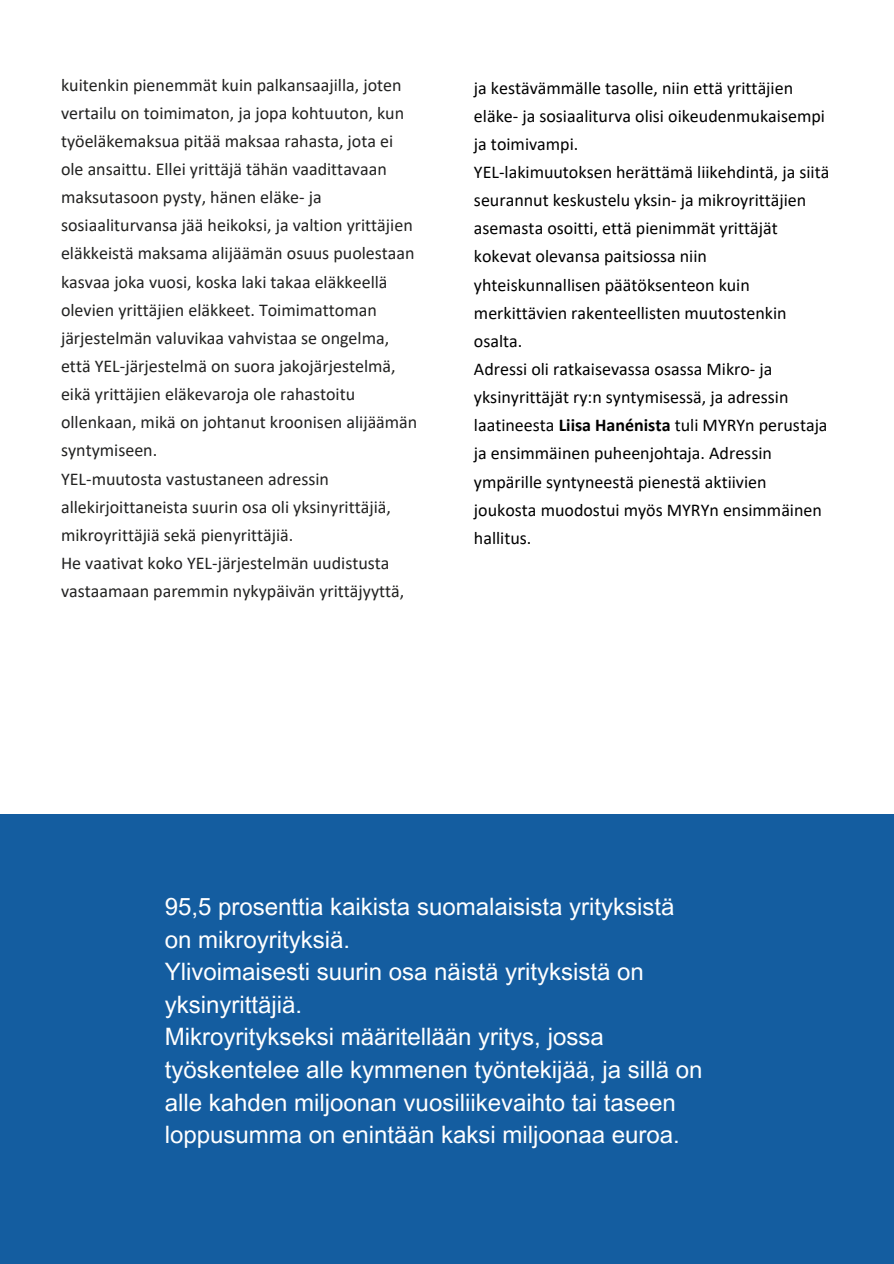
<style>
.page{position:relative;width:894px;height:1264px;background:#fff}
.page>*{position:absolute;margin:0;border:0;box-sizing:border-box;transform-origin:0 0}
.t1{font:24px/32.7px "Arial MT Pro";color:#fff}
.t2{font:18px/28.2px "Calibri";color:#222221}
.t3{font:18px/28.2px "Calibri";color:#000}
.s1{font-weight:700}
</style>
<div class="page">
<div style="left:0;top:813px;width:893px;height:450px;background:#145da0"></div>
<p class="t2" style="left:61px;top:72px;width:358px">kuitenkin pienemmät kuin palkansaajilla, joten vertailu on toimimaton, ja jopa kohtuuton, kun työeläkemaksua pitää maksaa rahasta, jota ei ole ansaittu. Ellei yrittäjä tähän vaadittavaan maksutasoon pysty, hänen eläke- ja sosiaaliturvansa jää heikoksi, ja valtion yrittäjien eläkkeistä maksama alijäämän osuus puolestaan kasvaa joka vuosi, koska laki takaa eläkkeellä olevien yrittäjien eläkkeet. Toimimattoman järjestelmän valuvikaa vahvistaa se ongelma, että YEL-järjestelmä on suora jakojärjestelmä, eikä yrittäjien eläkevaroja ole rahastoitu ollenkaan, mikä on johtanut kroonisen alijäämän syntymiseen.</p>
<p class="t2" style="left:61px;top:466px;width:331px">YEL-muutosta vastustaneen adressin allekirjoittaneista suurin osa oli yksinyrittäjiä, mikroyrittäjiä sekä pienyrittäjiä.</p>
<h1 class="t2" style="left:61px;top:550px;width:345px">He vaativat koko YEL-järjestelmän uudistusta vastaamaan paremmin nykypäivän yrittäjyyttä,</h1>
<p class="t3" style="left:474px;top:75px;width:352px">ja kestävämmälle tasolle, niin että yrittäjien eläke- ja sosiaaliturva olisi oikeudenmukaisempi ja toimivampi.</p>
<p class="t3" style="left:474px;top:159px;width:357px">YEL-lakimuutoksen herättämä liikehdintä, ja siitä seurannut keskustelu yksin- ja mikroyrittäjien asemasta osoitti, että pienimmät yrittäjät kokevat olevansa paitsiossa niin yhteiskunnallisen päätöksenteon kuin merkittävien rakenteellisten muutostenkin osalta.</p>
<p class="t3" style="left:474px;top:356px;width:355px">Adressi oli ratkaisevassa osassa Mikro- ja yksinyrittäjät ry:n syntymisessä, ja adressin laatineesta <span class="s1">Liisa Hanénista</span> tuli MYRYn perustaja ja ensimmäinen puheenjohtaja. Adressin ympärille syntyneestä pienestä aktiivien joukosta muodostui myös MYRYn ensimmäinen hallitus.</p>
<p class="t1" style="left:165px;top:893px;width:539px">95,5 prosenttia kaikista suomalaisista yrityksistä on mikroyrityksiä.<br>Ylivoimaisesti suurin osa näistä yrityksistä on yksinyrittäjiä.<br>Mikroyritykseksi määritellään yritys, jossa työskentelee alle kymmenen työntekijää, ja sillä on alle kahden miljoonan vuosiliikevaihto tai taseen loppusumma on enintään kaksi miljoonaa euroa.</p>
</div>
